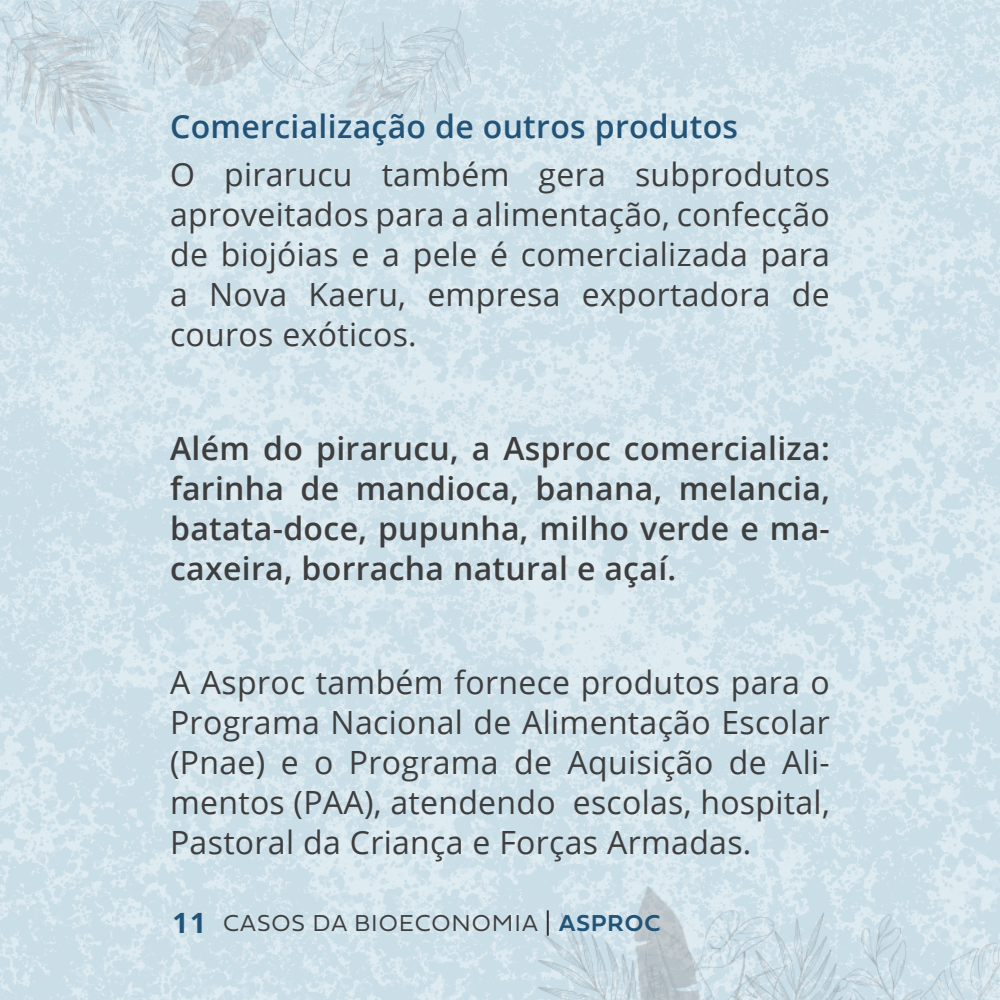
<style>
.page{position:relative;width:1000px;height:1000px;background:#fff}
.page>*{position:absolute;margin:0;border:0;box-sizing:border-box;transform-origin:0 0}
.corpo{font:32px/40px "Open Sans";letter-spacing:.01em;color:#3e3e3f;text-align:justify}
.corpo-2{font:600 32px/40px "Open Sans";letter-spacing:.01em;color:#3e3e3f;text-align:justify}
.Subtitulo_Azul{font:600 32px "Open Sans";letter-spacing:.01em;color:#215478}
.t1{font:24px "Fieldwork Geo Light";letter-spacing:.04em;color:#3e3e3f}
.s1{font-family:"Open Sans";font-weight:700;font-size:28px;color:#215478}
.s2{color:#231f20}
.s3{font-family:"Fieldwork Geo Demibold";color:#215478}
</style>
<div class="page">
<img style="left:0;top:0;width:1000px;height:1000px">
<img style="left:539px;top:887px;width:461px;height:113px">
<img style="left:0;top:1px;width:472px;height:135px">
<p class="Subtitulo_Azul" style="left:170px;top:104px;width:570px">Comercialização de outros produtos</p>
<p class="corpo" style="left:170px;top:154px;width:661px">O pirarucu também gera subprodutos aproveitados para a alimentação, confecção de biojóias e a pele é comercializada para a Nova Kaeru, empresa exportadora de couros exóticos.</p>
<p class="corpo-2" style="left:170px;top:428px;width:661px">Além do pirarucu, a Asproc comercializa: farinha de mandioca, banana, melancia, batata-doce, pupunha, milho verde e ma&shy;caxeira, borracha natural e açaí.</p>
<p class="corpo" style="left:170px;top:662px;width:661px">A Asproc também fornece produtos para o Programa Nacional de Alimentação Escolar (Pnae) e o Programa de Aquisição de Ali&shy;mentos (PAA), atendendo escolas, hospital, Pastoral da Criança e Forças Armadas.</p>
<p class="t1" style="left:173px;top:905px;width:489px"><span class="s1">11</span> CASOS DA BIOECONOMIA <span class="s2">|</span> <span class="s3">ASPROC</span></p>
</div>
